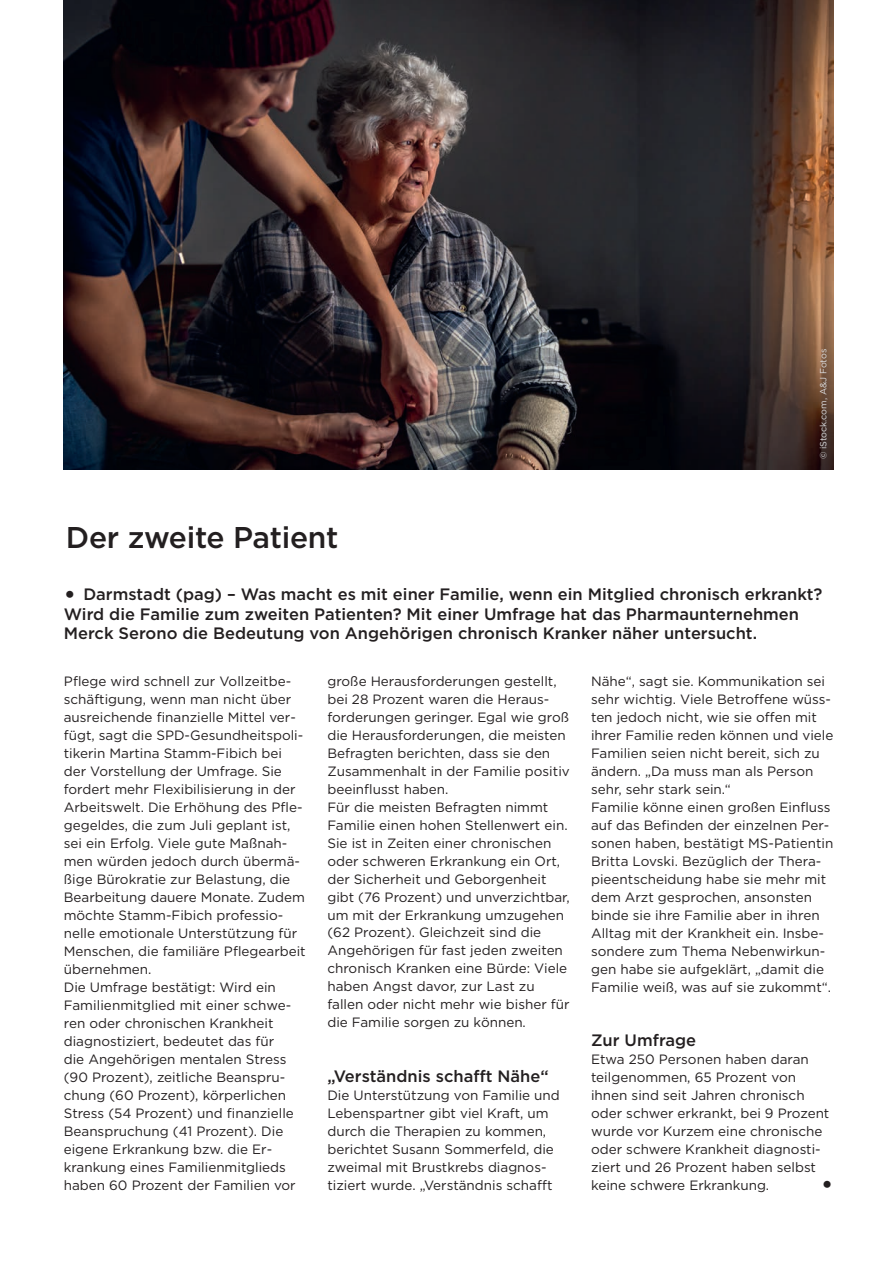
<style>
.page{position:relative;width:893px;height:1263px;background:#fff}
.page>*{position:absolute;margin:0;border:0;box-sizing:border-box;transform-origin:0 0}
.t1{font:500 30px "Gotham";letter-spacing:-.01em;color:#231f20}
.t2{font:500 24.75px "Gotham";color:#231f20}
.t3{font:500 16.5px/19.8px "Gotham";color:#231f20}
.t4{font:13.5px/18px "Gotham";color:#231f20}
.t5{font:9px "Gotham";color:#dcdddf}
.s1{font-size:24.75px}
</style>
<div class="page">
<img style="left:64px;top:0;width:769px;height:470px">
<h1 class="t1" style="left:66px;top:517px;width:274px">Der zweite Patient</h1>
<p class="t5" style="left:817px;top:459px;width:112px;rotate:-90deg">© iStock.com, A&amp;J Fotos</p>
<p class="t3" style="left:64px;top:584px;width:760px"><span class="s1">•</span> Darmstadt (pag) – Was macht es mit einer Familie, wenn ein Mitglied chronisch erkrankt?<br>Wird die Familie zum zweiten Patienten? Mit einer Umfrage hat das Pharmaunternehmen<br>Merck Serono die Bedeutung von Angehörigen chronisch Kranker näher untersucht.</p>
<p class="t4" style="left:64px;top:671px;width:243px">Pflege wird schnell zur Vollzeitbe&shy;schäftigung, wenn man nicht über ausreichende finanzielle Mittel ver&shy;fügt, sagt die SPD-Gesundheitspoli&shy;tikerin Martina Stamm-Fibich bei der Vorstellung der Umfrage. Sie fordert mehr Flexibilisierung in der Arbeitswelt. Die Erhöhung des Pfle&shy;gegeldes, die zum Juli geplant ist, sei ein Erfolg. Viele gute Maßnah&shy;men würden jedoch durch übermä&shy;ßige Bürokratie zur Belastung, die Bearbeitung dauere Monate. Zudem möchte Stamm-Fibich professio&shy;nelle emotionale Unterstützung für Menschen, die familiäre Pflegearbeit übernehmen.<br>Die Umfrage bestätigt: Wird ein Familienmitglied mit einer schwe&shy;ren oder chronischen Krankheit diagnostiziert, bedeutet das für<br>die Angehörigen mentalen Stress (90 Prozent), zeitliche Beanspru&shy;chung (60 Prozent), körperlichen Stress (54 Prozent) und finanzielle Beanspruchung (41 Prozent). Die eigene Erkrankung bzw. die Er&shy;krankung eines Familienmitglieds haben 60 Prozent der Familien vor</p>
<p class="t4" style="left:327px;top:671px;width:244px">große Herausforderungen gestellt, bei 28 Prozent waren die Heraus&shy;forderungen geringer. Egal wie groß die Herausforderungen, die meisten Befragten berichten, dass sie den Zusammenhalt in der Familie positiv beeinflusst haben.<br>Für die meisten Befragten nimmt Familie einen hohen Stellenwert ein.<br>Sie ist in Zeiten einer chronischen oder schweren Erkrankung ein Ort, der Sicherheit und Geborgenheit gibt (76 Prozent) und unverzichtbar, um mit der Erkrankung umzugehen (62 Prozent). Gleichzeit sind die Angehörigen für fast jeden zweiten chronisch Kranken eine Bürde: Viele haben Angst davor, zur Last zu fallen oder nicht mehr wie bisher für die Familie sorgen zu können.</p>
<p class="t4" style="left:591px;top:671px;width:244px">Nähe“, sagt sie. Kommunikation sei sehr wichtig. Viele Betroffene wüss&shy;ten jedoch nicht, wie sie offen mit ihrer Familie reden können und viele Familien seien nicht bereit, sich zu ändern. „Da muss man als Person sehr, sehr stark sein.“<br>Familie könne einen großen Einfluss auf das Befinden der einzelnen Per&shy;sonen haben, bestätigt MS-Patientin Britta Lovski. Bezüglich der Thera&shy;pieentscheidung habe sie mehr mit dem Arzt gesprochen, ansonsten binde sie ihre Familie aber in ihren Alltag mit der Krankheit ein. Insbe&shy;sondere zum Thema Nebenwirkun&shy;gen habe sie aufgeklärt, „damit die Familie weiß, was auf sie zukommt“.</p>
<p class="t3" style="left:591px;top:1030px;width:107px">Zur Umfrage</p>
<p class="t4" style="left:591px;top:1049px;width:240px">Etwa 250 Personen haben daran teilgenommen, 65 Prozent von ihnen sind seit Jahren chronisch oder schwer erkrankt, bei 9 Prozent wurde vor Kurzem eine chronische oder schwere Krankheit diagnosti&shy;ziert und 26 Prozent haben selbst keine schwere Erkrankung.</p>
<p class="t3" style="left:327px;top:1066px;width:223px">„Verständnis schafft Nähe“</p>
<p class="t4" style="left:327px;top:1085px;width:234px">Die Unterstützung von Familie und Lebenspartner gibt viel Kraft, um durch die Therapien zu kommen, berichtet Susann Sommerfeld, die zweimal mit Brustkrebs diagnos&shy;tiziert wurde. „Verständnis schafft</p>
<h2 class="t2" style="left:821px;top:1168px;width:14px">•</h2>
</div>
